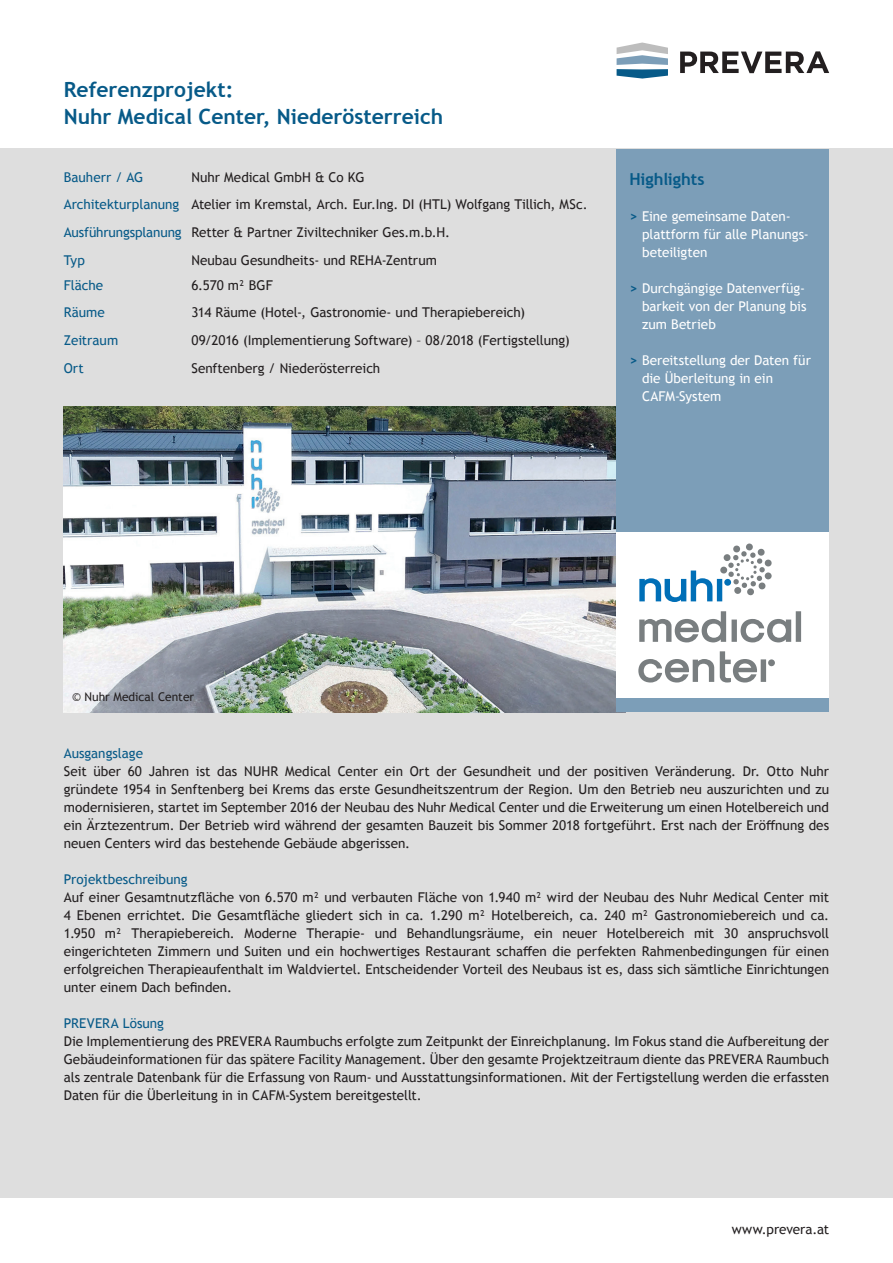
<style>
.page{position:relative;width:893px;height:1263px;background:#fff}
.page>*{position:absolute;margin:0;border:0;box-sizing:border-box;transform-origin:0 0}
.t1{font:700 21px/27px "Trebuchet MS";color:#075a88}
.t2{font:700 16.5px "Trebuchet MS";color:#075a88}
.t3{font:13.5px/18px "Trebuchet MS";letter-spacing:-.005em;color:#231f20;text-align:justify}
.t4{font:13.5px/18px "Trebuchet MS";letter-spacing:-.005em;color:#fff}
.t5{font:13.5px "Trebuchet MS";color:#075a88}
.t6{font:12px "Trebuchet MS";color:#231f20}
.s1{color:#075a88}
.s2{font-weight:700;color:#075a88}
</style>
<div class="page">
<div style="left:0;top:149px;width:893px;height:1049px;background:#dedede"></div>
<svg style="left:680px;top:51px;width:149px;height:22px"></svg>
<svg style="left:617px;top:43px;width:51px;height:36px"></svg>
<div style="left:617px;top:149px;width:212px;height:17px;background:#7c9eb8"></div>
<img style="left:64px;top:407px;width:553px;height:305px">
<div style="left:617px;top:160px;width:212px;height:552px;background:#7c9eb8"></div>
<div style="left:617px;top:532px;width:212px;height:165px;background:#fff"></div>
<svg style="left:638px;top:543px;width:163px;height:139px"></svg>
<h1 class="t1" style="left:64px;top:76px;width:381px">Referenzprojekt:<br>Nuhr Medical Center, Niederösterreich</h1>
<p class="t3" style="left:64px;top:163px;width:525px;line-height:27.6px;text-align:left;text-indent:128px">Nuhr Medical GmbH &amp; Co KG<br><span class="s1">Architekturplanung</span> Atelier im Kremstal, Arch. Eur.Ing. DI (HTL) Wolfgang Tillich, MSc.<br><span class="s1">Ausführungsplanung</span> Retter &amp; Partner Ziviltechniker Ges.m.b.H.<br><span class="s1">Typ</span></p>
<p class="t5" style="left:64px;top:168px;width:81px">Bauherr / AG</p>
<p class="t3" style="left:191px;top:251px;width:247px">Neubau Gesundheits- und REHA-Zentrum</p>
<p class="t5" style="left:64px;top:276px;width:41px">Fläche</p>
<p class="t3" style="left:191px;top:276px;width:83px">6.570 m² BGF</p>
<p class="t5" style="left:64px;top:304px;width:42px">Räume</p>
<p class="t3" style="left:191px;top:303px;width:335px">314 Räume (Hotel-, Gastronomie- und Therapiebereich)</p>
<p class="t5" style="left:64px;top:332px;width:56px">Zeitraum</p>
<p class="t3" style="left:191px;top:331px;width:380px">09/2016 (Implementierung Software) – 08/2018 (Fertigstellung)</p>
<p class="t5" style="left:64px;top:359px;width:22px">Ort</p>
<p class="t3" style="left:191px;top:359px;width:190px">Senftenberg / Niederösterreich</p>
<p class="t2" style="left:629px;top:169px;width:77px">Highlights</p>
<p class="t4" style="left:642px;top:207px;width:168px;text-indent:-13px"><span class="s2">&gt;</span> Eine gemeinsame Daten&shy;plattform für alle Planungs&shy;beteiligten</p>
<p class="t4" style="left:642px;top:279px;width:166px;text-align:justify;text-indent:-13px"><span class="s2">&gt;</span> Durchgängige Datenverfüg&shy;barkeit von der Planung bis zum Betrieb</p>
<p class="t4" style="left:642px;top:351px;width:170px;text-indent:-13px"><span class="s2">&gt;</span> Bereitstellung der Daten für die Überleitung in ein<br>CAFM-System</p>
<p class="t6" style="left:72px;top:690px;width:123px">© Nuhr Medical Center</p>
<p class="t5" style="left:64px;top:744px;width:81px">Ausgangslage</p>
<p class="t3" style="left:64px;top:762px;width:767px">Seit über 60 Jahren ist das NUHR Medical Center ein Ort der Gesundheit und der positiven Veränderung. Dr. Otto Nuhr gründete 1954 in Senftenberg bei Krems das erste Gesundheitszentrum der Region. Um den Betrieb neu auszurichten und zu modernisieren, startet im September 2016 der Neubau des Nuhr Medical Center und die Erweiterung um einen Hotelbereich und ein Ärztezentrum. Der Betrieb wird während der gesamten Bauzeit bis Sommer 2018 fortgeführt. Erst nach der Eröffnung des neuen Centers wird das bestehende Gebäude abgerissen.</p>
<p class="t5" style="left:64px;top:870px;width:125px">Projektbeschreibung</p>
<p class="t3" style="left:64px;top:888px;width:767px">Auf einer Gesamtnutzfläche von 6.570 m² und verbauten Fläche von 1.940 m² wird der Neubau des Nuhr Medical Center mit 4 Ebenen errichtet. Die Gesamtfläche gliedert sich in ca. 1.290 m² Hotelbereich, ca. 240 m² Gastronomiebereich und ca.<br>1.950 m² Therapiebereich. Moderne Therapie- und Behandlungsräume, ein neuer Hotelbereich mit 30 anspruchsvoll eingerichteten Zimmern und Suiten und ein hochwertiges Restaurant schaffen die perfekten Rahmenbedingungen für einen erfolgreichen Therapieaufenthalt im Waldviertel. Entscheidender Vorteil des Neubaus ist es, dass sich sämtliche Einrichtungen unter einem Dach befinden.</p>
<p class="t5" style="left:64px;top:1014px;width:102px">PREVERA Lösung</p>
<p class="t3" style="left:64px;top:1032px;width:767px">Die Implementierung des PREVERA Raumbuchs erfolgte zum Zeitpunkt der Einreichplanung. Im Fokus stand die Aufbereitung der Gebäudeinformationen für das spätere Facility Management. Über den gesamte Projektzeitraum diente das PREVERA Raumbuch als zentrale Datenbank für die Erfassung von Raum- und Ausstattungsinformationen. Mit der Fertigstellung werden die erfassten Daten für die Überleitung in in CAFM-System bereitgestellt.</p>
<p class="t3" style="left:732px;top:1220px;width:99px">www.prevera.at</p>
</div>
